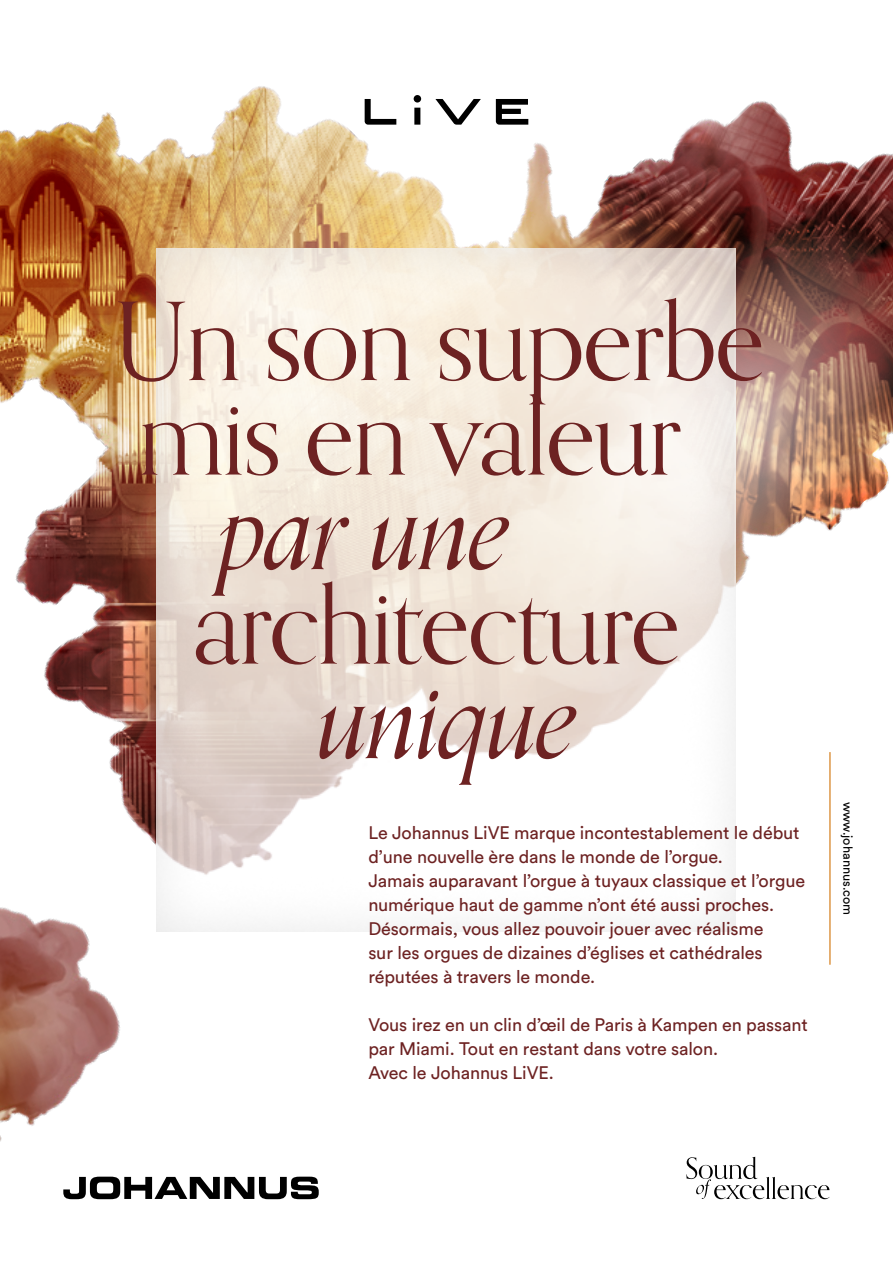
<style>
.page{position:relative;width:893px;height:1263px;background:#fff}
.page>*{position:absolute;margin:0;border:0;box-sizing:border-box;transform-origin:0 0}
.t1{font:108px/94.5px "Orpheus Pro";letter-spacing:-.02em;color:#6d2222}
.t2{font:italic 108px "Orpheus Pro";letter-spacing:-.02em;color:#6d2222}
.t3{font:18px/24px "Circular Std";letter-spacing:-.005em;color:#6d2222}
.t4{font:12.75px "Circular Std";color:#000}
</style>
<div class="page">
<img style="left:0;top:907px;width:233px;height:293px">
<img style="left:0;top:101px;width:893px;height:744px">
<svg style="left:87px;top:86px;width:406px;height:439px"></svg>
<svg style="left:459px;top:134px;width:361px;height:113px"></svg>
<img style="left:543px;top:191px;width:350px;height:456px">
<div style="left:484px;top:144px;width:20px;height:19px;background:#fff;border-radius:50%"></div>
<div style="left:156px;top:247px;width:581px;height:686px;background:#000;opacity:.1"></div>
<svg style="left:365px;top:95px;width:163px;height:30px"></svg>
<hr style="left:829px;top:752px;width:2px;height:213px;background:#dd9747">
<svg style="left:686px;top:1157px;width:144px;height:42px"></svg>
<svg style="left:63px;top:1177px;width:256px;height:22px"></svg>
<p class="t1" style="left:114px;top:291px;width:652px">Un son superbe mis en valeur</p>
<p class="t2" style="left:218px;top:446px;width:294px">par une</p>
<p class="t1" style="left:193px;top:575px;width:489px">architecture</p>
<p class="t2" style="left:317px;top:635px;width:262px">unique</p>
<p class="t3" style="left:368px;top:821px;width:438px">Le Johannus LiVE marque incontestablement le début d’une nouvelle ère dans le monde de l’orgue.<br>Jamais auparavant l’orgue à tuyaux classique et l’orgue numérique haut de gamme n’ont été aussi proches.<br>Désormais, vous allez pouvoir jouer avec réalisme</p>
<p class="t3" style="left:368px;top:941px;width:396px">sur les orgues de dizaines d’églises et cathédrales réputées à travers le monde.</p>
<p class="t3" style="left:368px;top:1013px;width:441px">Vous irez en un clin d’œil de Paris à Kampen en passant par Miami. Tout en restant dans votre salon.<br>Avec le Johannus LiVE.</p>
<p class="t4" style="left:856px;top:802px;width:115px;rotate:90deg">www.johannus.com</p>
</div>
